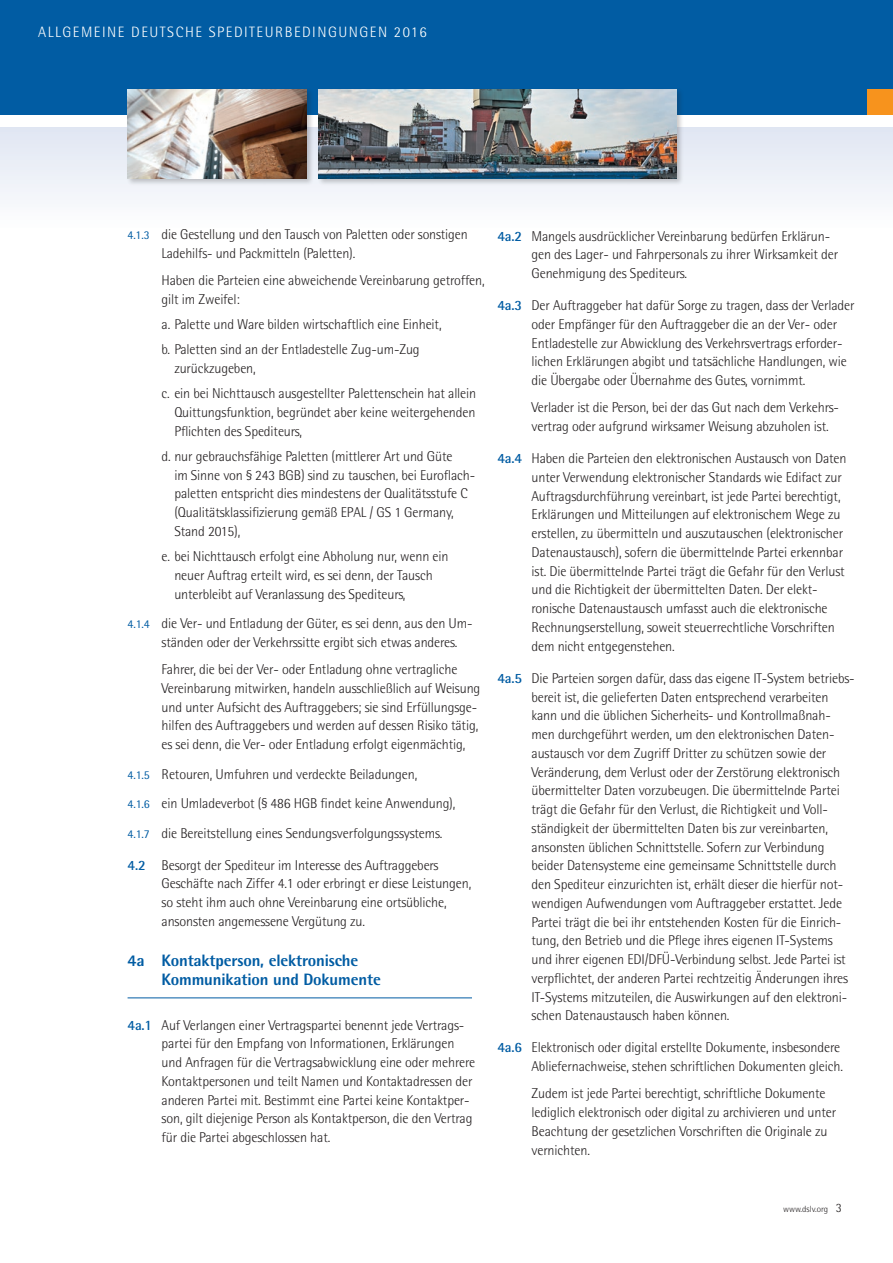
<style>
.page{position:relative;width:893px;height:1263px;background:#fff}
.page>*{position:absolute;margin:0;border:0;box-sizing:border-box;transform-origin:0 0}
.t1{font:800 16.5px/18.8px "Rotis Semi Sans";letter-spacing:-.01em;color:#015ca3}
.t2{font:300 15px "Rotis Semi Sans";letter-spacing:.1em;color:#fff}
.t3{font:300 14.25px/18.8px "Rotis Semi Sans";letter-spacing:-.01em;color:#231f20}
.t4{font:300 9px "Rotis Semi Sans";color:#231f20}
.s1{font-weight:400;font-size:12px;color:#015ca3}
.s2{font-weight:700;color:#015ca3}
.s3{font-size:12.75px}
</style>
<div class="page">
<div style="left:0;top:0;width:893px;height:115px;background:#015ca3"></div>
<div style="left:0;top:128px;width:893px;height:102px;background:linear-gradient(to bottom,#e0e6f2,#fefefe)"></div>
<div style="left:867px;top:89px;width:26px;height:26px;background:#f7931d"></div>
<div style="left:317px;top:88px;width:366px;height:98px;background:#231f20;opacity:.25"></div>
<img style="left:319px;top:89px;width:357px;height:90px">
<div style="left:126px;top:88px;width:188px;height:98px;background:#231f20;opacity:.25"></div>
<img style="left:128px;top:89px;width:178px;height:90px">
<hr style="left:128px;top:997px;width:344px;height:1px;background:#015ca3">
<p class="t2" style="left:38px;top:23px;width:390px">ALLGEMEINE DEUTSCHE SPEDITEURBEDINGUNGEN 2016</p>
<p class="t3" style="left:162px;top:225px;width:308px;text-indent:-34px"><span class="s1">4.1.3</span> die Gestellung und den Tausch von Paletten oder sonstigen<br>Ladehilfs- und Packmitteln (Paletten).</p>
<p class="t3" style="left:162px;top:271px;width:325px">Haben die Parteien eine abweichende Vereinbarung getroffen, gilt im Zweifel:</p>
<p class="t3" style="left:162px;top:311px;width:281px;line-height:25.2px">a. Palette und Ware bilden wirtschaftlich eine Einheit, b. Paletten sind an der Entladestelle Zug-um-Zug</p>
<p class="t3" style="left:162px;top:355px;width:316px;line-height:25.2px;text-indent:13px">zurückzugeben,<br>c. ein bei Nichttausch ausgestellter Palettenschein hat allein</p>
<p class="t3" style="left:174px;top:403px;width:303px">Quittungsfunktion, begründet aber keine weitergehenden<br>Pflichten des Spediteurs,</p>
<p class="t3" style="left:174px;top:447px;width:302px;text-indent:-13px">d. nur gebrauchsfähige Paletten (mittlerer Art und Güte<br>im Sinne von § 243 BGB) sind zu tauschen, bei Euroflach&shy;paletten entspricht dies mindestens der Qualitätsstufe C (Qualitätsklassifizierung gemäß EPAL / GS 1 Germany, Stand 2015),</p>
<p class="t3" style="left:174px;top:547px;width:276px;text-indent:-13px">e. bei Nichttausch erfolgt eine Abholung nur, wenn ein neuer Auftrag erteilt wird, es sei denn, der Tausch unterbleibt auf Veranlassung des Spediteurs,</p>
<p class="t3" style="left:162px;top:614px;width:312px;text-indent:-34px"><span class="s1">4.1.4</span> die Ver- und Entladung der Güter, es sei denn, aus den Um&shy;ständen oder der Verkehrssitte ergibt sich etwas anderes.</p>
<p class="t3" style="left:162px;top:660px;width:320px">Fahrer, die bei der Ver- oder Entladung ohne vertragliche Vereinbarung mitwirken, handeln ausschließlich auf Weisung und unter Aufsicht des Auftraggebers; sie sind Erfüllungsge&shy;hilfen des Auftraggebers und werden auf dessen Risiko tätig, es sei denn, die Ver- oder Entladung erfolgt eigenmächtig,</p>
<p class="t3" style="left:128px;top:759px;width:329px;line-height:29.5px"><span class="s1">4.1.5</span> Retouren, Umfuhren und verdeckte Beiladungen,<br><span class="s1">4.1.6</span> ein Umladeverbot (§ 486 HGB findet keine Anwendung),<br><span class="s1">4.1.7</span> die Bereitstellung eines Sendungsverfolgungssystems.</p>
<p class="t3" style="left:162px;top:855px;width:311px;text-indent:-34px"><span class="s2">4.2</span> Besorgt der Spediteur im Interesse des Auftraggebers Geschäfte nach Ziffer 4.1 oder erbringt er diese Leistungen, so steht ihm auch ohne Vereinbarung eine ortsübliche, ansonsten angemessene Vergütung zu.</p>
<p class="t1" style="left:162px;top:951px;width:221px;text-indent:-34px">4a Kontaktperson, elektronische<br>Kommunikation und Dokumente</p>
<p class="t3" style="left:162px;top:1015px;width:315px;text-indent:-34px"><span class="s2">4a.1</span> Auf Verlangen einer Vertragspartei benennt jede Vertrags&shy;partei für den Empfang von Informationen, Erklärungen und Anfragen für die Vertragsabwicklung eine oder mehrere Kontaktpersonen und teilt Namen und Kontaktadressen der anderen Partei mit. Bestimmt eine Partei keine Kontaktper&shy;son, gilt diejenige Person als Kontaktperson, die den Vertrag für die Partei abgeschlossen hat.</p>
<p class="t3" style="left:531px;top:226px;width:308px;text-indent:-34px"><span class="s2">4a.2</span> Mangels ausdrücklicher Vereinbarung bedürfen Erklärun&shy;gen des Lager- und Fahrpersonals zu ihrer Wirksamkeit der<br>Genehmigung des Spediteurs.</p>
<p class="t3" style="left:531px;top:296px;width:325px;text-indent:-34px"><span class="s2">4a.3</span> Der Auftraggeber hat dafür Sorge zu tragen, dass der Verlader oder Empfänger für den Auftraggeber die an der Ver- oder Entladestelle zur Abwicklung des Verkehrsvertrags erforder&shy;lichen Erklärungen abgibt und tatsächliche Handlungen, wie die Übergabe oder Übernahme des Gutes, vornimmt.</p>
<p class="t3" style="left:531px;top:398px;width:309px">Verlader ist die Person, bei der das Gut nach dem Verkehrs&shy;vertrag oder aufgrund wirksamer Weisung abzuholen ist.</p>
<p class="t3" style="left:531px;top:449px;width:317px;text-indent:-34px"><span class="s2">4a.4</span> Haben die Parteien den elektronischen Austausch von Daten unter Verwendung elektronischer Standards wie Edifact zur Auftragsdurchführung vereinbart, ist jede Partei berechtigt, Erklärungen und Mitteilungen auf elektronischem Wege zu erstellen, zu übermitteln und auszutauschen (elektronischer Datenaustausch), sofern die übermittelnde Partei erkennbar ist. Die übermittelnde Partei trägt die Gefahr für den Verlust und die Richtigkeit der übermittelten Daten. Der elekt&shy;ronische Datenaustausch umfasst auch die elektronische Rechnungserstellung, soweit steuerrechtliche Vorschriften dem nicht entgegenstehen.</p>
<p class="t3" style="left:531px;top:668px;width:325px;text-indent:-34px"><span class="s2">4a.5</span> Die Parteien sorgen dafür, dass das eigene IT-System betriebs&shy;bereit ist, die gelieferten Daten entsprechend verarbeiten kann und die üblichen Sicherheits- und Kontrollmaßnah&shy;men durchgeführt werden, um den elektronischen Daten&shy;austausch vor dem Zugriff Dritter zu schützen sowie der Veränderung, dem Verlust oder der Zerstörung elektronisch übermittelter Daten vorzubeugen. Die übermittelnde Partei trägt die Gefahr für den Verlust, die Richtigkeit und Voll&shy;ständigkeit der übermittelten Daten bis zur vereinbarten, ansonsten üblichen Schnittstelle. Sofern zur Verbindung beider Datensysteme eine gemeinsame Schnittstelle durch den Spediteur einzurichten ist, erhält dieser die hierfür not&shy;wendigen Aufwendungen vom Auftraggeber erstattet. Jede Partei trägt die bei ihr entstehenden Kosten für die Einrich&shy;tung, den Betrieb und die Pflege ihres eigenen IT-Systems und ihrer eigenen EDI/DFÜ-Verbindung selbst. Jede Partei ist verpflichtet, der anderen Partei rechtzeitig Änderungen ihres IT-Systems mitzuteilen, die Auswirkungen auf den elektroni&shy;schen Datenaustausch haben können.</p>
<p class="t3" style="left:497px;top:1038px;width:347px;text-align:right"><span class="s2">4a.6</span> Elektronisch oder digital erstellte Dokumente, insbesondere<br>Abliefernachweise, stehen schriftlichen Dokumenten gleich.</p>
<p class="t3" style="left:531px;top:1084px;width:306px">Zudem ist jede Partei berechtigt, schriftliche Dokumente lediglich elektronisch oder digital zu archivieren und unter Beachtung der gesetzlichen Vorschriften die Originale zu vernichten.</p>
<p class="t4" style="left:783px;top:1204px;width:60px">www.dslv.org <span class="s3">3</span></p>
</div>
